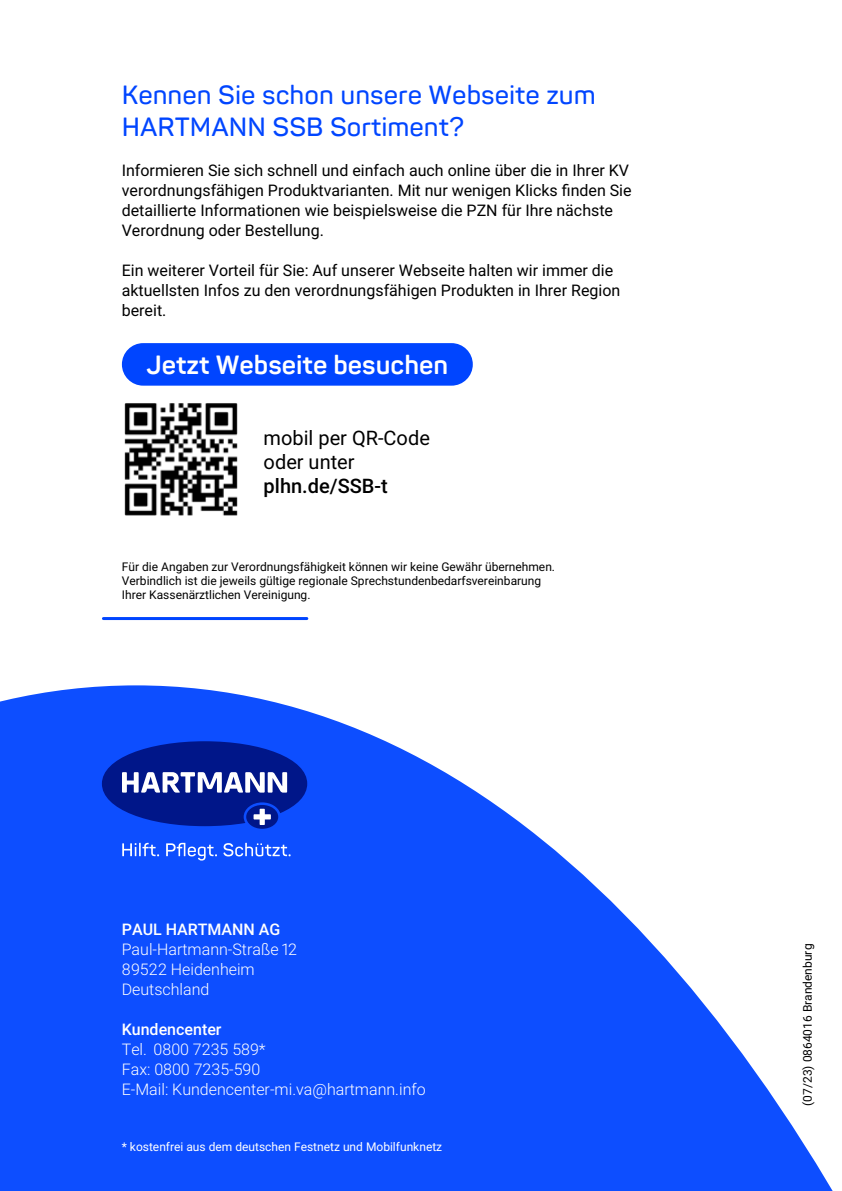
<style>
.page{position:relative;width:842px;height:1191px;background:#fff}
.page>*{position:absolute;margin:0;border:0;box-sizing:border-box;transform-origin:0 0}
.t1{font:600 26px/32px "Panton";color:#0045ff}
.tabelle_ArtGrp{font:700 26px "Panton";color:#fff}
.t2{font:20px/24px "Roboto";color:#000}
.t3{font:16px/20px "Roboto";color:#000}
.t4{font:300 16px "Roboto";color:#fff}
.t5{font:500 16px "Roboto";color:#fff}
.tabelle_ArtGrp-2{font:12px/14px "Roboto";color:#000}
.t6{font:12px "Roboto";color:#fff}
.s1{font-weight:500}
</style>
<div class="page">
<svg style="left:0;top:685px;width:833px;height:506px;fill:#0d4eff"></svg>
<div style="left:246px;top:805px;width:32px;height:23px;background:#001689;border-radius:50%"></div>
<svg style="left:102px;top:741px;width:205px;height:85px;background:#203cae"></svg>
<svg style="left:122px;top:843px;width:37px;height:13px"></svg>
<svg style="left:166px;top:843px;width:51px;height:17px"></svg>
<svg style="left:223px;top:843px;width:68px;height:13px"></svg>
<img style="left:124px;top:403px;width:114px;height:113px">
<hr style="left:103px;top:617px;width:204px;height:3px;background:#0045ff">
<div style="left:122px;top:343px;width:351px;height:43px;background:#0045ff;border-radius:21px"></div>
<p class="t1" style="left:122px;top:79px;width:476px">Kennen Sie schon unsere Webseite zum<br>HARTMANN SSB Sortiment?</p>
<p class="t3" style="left:122px;top:160px;width:511px">Informieren Sie sich schnell und einfach auch online über die in Ihrer KV verordnungsfähigen Produktvarianten. Mit nur wenigen Klicks finden Sie detaillierte Informationen wie beispielsweise die PZN für Ihre nächste Verordnung oder Bestellung.</p>
<p class="t3" style="left:122px;top:260px;width:500px">Ein weiterer Vorteil für Sie: Auf unserer Webseite halten wir immer die aktuellsten Infos zu den verordnungsfähigen Produkten in Ihrer Region bereit.</p>
<p class="tabelle_ArtGrp" style="left:146px;top:348px;width:303px">Jetzt Webseite besuchen</p>
<p class="t2" style="left:264px;top:425px;width:168px">mobil per QR-Code oder unter <span class="s1">plhn.de/SSB-t</span></p>
<p class="tabelle_ArtGrp-2" style="left:122px;top:559px;width:435px">Für die Angaben zur Verordnungsfähigkeit können wir keine Gewähr übernehmen.<br>Verbindlich ist die jeweils gültige regionale Sprechstundenbedarfsvereinbarung<br>Ihrer Kassenärztlichen Vereinigung.</p>
<p class="t5" style="left:122px;top:918px;width:160px">PAUL HARTMANN AG</p>
<p class="t4" style="left:122px;top:938px;width:177px">Paul-Hartmann-Straße 12</p>
<p class="t4" style="left:122px;top:958px;width:135px">89522 Heidenheim</p>
<p class="t4" style="left:122px;top:978px;width:89px">Deutschland</p>
<p class="t5" style="left:122px;top:1018px;width:101px">Kundencenter</p>
<p class="t4" style="left:122px;top:1038px;width:145px">Tel. 0800 7235 589*</p>
<p class="t4" style="left:122px;top:1058px;width:140px">Fax: 0800 7235-590</p>
<p class="t4" style="left:122px;top:1078px;width:305px">E-Mail: Kundencenter-mi.va@hartmann.info</p>
<p class="t6" style="left:122px;top:1138px;width:322px">* kostenfrei aus dem deutschen Festnetz und Mobilfunknetz</p>
<p class="tabelle_ArtGrp-2" style="left:800px;top:1106px;width:164px;rotate:-90deg">(07/23) 0864016 Brandenburg</p>
</div>
